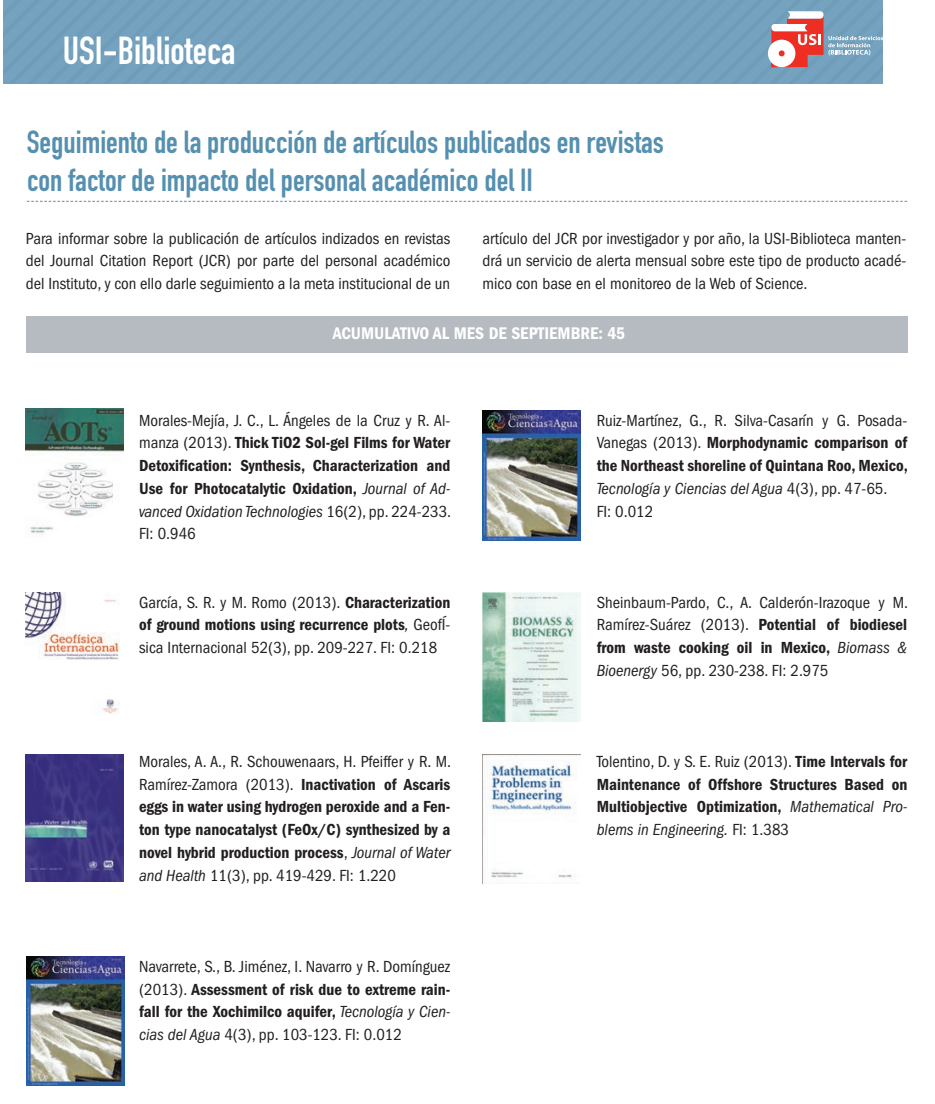
<style>
.page{position:relative;width:935px;height:1104px;background:#fff}
.page>*{position:absolute;margin:0;border:0;box-sizing:border-box;transform-origin:0 0}
.Txt_Gaceta{font:38.5px "DIN Engschrift Std";color:#fff}
.Titulos_Gaceta{font:31.5px/37.8px "DIN Engschrift Std";color:#5690b0}
.Txt_Gaceta-2{font:17.5px "ITC Franklin Gothic Std Dm Cd";color:#fff}
._1er_parrafo_gaceta{font:condensed 16.62px/22.8px "ITC Franklin Gothic Std";color:#231f20;text-align:justify}
._1er_parrafo_gaceta-2{font:16.62px/22.8px "ITC Franklin Gothic Std Dm Cd";color:#231f20;text-align:justify}
.s1{font-family:"ITC Franklin Gothic Std";font-stretch:condensed}
.s2{font-family:"ITC Franklin Gothic Std";font-style:italic;font-stretch:condensed}
.s3{font-family:"ITC Franklin Gothic Std Dm Cd";font-stretch:normal}
.s4{font-style:italic}
</style>
<div class="page">
<svg style="left:27px;top:201px;width:880px;height:1px"></svg>
<div style="left:26px;top:317px;width:881px;height:36px;background:#b5bbc0"></div>
<div style="left:3px;top:0;width:880px;height:84px;background:#74a2bf"></div>
<img style="left:27px;top:957px;width:98px;height:129px">
<img style="left:26px;top:754px;width:98px;height:127px">
<img style="left:26px;top:592px;width:94px;height:122px">
<img style="left:26px;top:408px;width:98px;height:127px">
<img style="left:482px;top:754px;width:98px;height:130px">
<img style="left:482px;top:592px;width:98px;height:129px">
<img style="left:482px;top:411px;width:98px;height:129px">
<p class="Txt_Gaceta" style="left:63px;top:28px;width:174px">USI-Biblioteca</p>
<p class="Titulos_Gaceta" style="left:27px;top:123px;width:638px">Seguimiento de la producción de artículos publicados en revistas con factor de impacto del personal académico del II</p>
<p class="_1er_parrafo_gaceta" style="left:26px;top:227px;width:426px">Para informar sobre la publicación de artículos indizados en revistas del Journal Citation Report (JCR) por parte del personal académico del Instituto, y con ello darle seguimiento a la meta institucional de un</p>
<p class="_1er_parrafo_gaceta" style="left:482px;top:227px;width:425px">artículo del JCR por investigador y por año, la USI-Biblioteca manten&shy;drá un servicio de alerta mensual sobre este tipo de producto acadé&shy;mico con base en el monitoreo de la Web of Science.</p>
<p class="Txt_Gaceta-2" style="left:333px;top:323px;width:294px">ACUMULATIVO AL MES DE SEPTIEMBRE: 45</p>
<p class="_1er_parrafo_gaceta-2" style="left:139px;top:409px;width:313px"><span class="s1">Morales-Mejía, J. C., L. Ángeles de la Cruz y R. Al&shy;manza (2013).</span> Thick TiO2 Sol-gel Films for Water Detoxification: Synthesis, Characterization and Use for Photocatalytic Oxidation, <span class="s2">Journal of Ad&shy;vanced Oxidation Technologies</span> <span class="s1">16(2), pp. 224-233.<br>FI: 0.946</span></p>
<p class="_1er_parrafo_gaceta" style="left:139px;top:591px;width:313px">García, S. R. y M. Romo (2013). <span class="s3">Characterization of ground motions using recurrence plots</span><span class="s4">,</span> GeofÍ&shy;sica Internacional 52(3), pp. 209-227. FI: 0.218</p>
<p class="_1er_parrafo_gaceta-2" style="left:139px;top:750px;width:313px"><span class="s1">Morales, A. A., R. Schouwenaars, H. Pfeiffer y R. M.<br>Ramírez-Zamora (2013).</span> Inactivation of Ascaris eggs in water using hydrogen peroxide and a Fen&shy;ton type nanocatalyst (FeOx/C) synthesized by a novel hybrid production process<span class="s1">,</span> <span class="s2">Journal of Water and Health</span> <span class="s1">11(3), pp. 419-429. FI: 1.220</span></p>
<p class="_1er_parrafo_gaceta" style="left:139px;top:955px;width:313px">Navarrete, S., B. Jiménez, I. Navarro y R. Domínguez (2013). <span class="s3">Assessment of risk due to extreme rain&shy;fall for the Xochimilco aquifer,</span> <span class="s4">Tecnología y Cien&shy;cias del Agua</span> 4(3), pp. 103-123. FI: 0.012</p>
<p class="_1er_parrafo_gaceta" style="left:596px;top:409px;width:313px">Ruiz-Martínez, G., R. Silva-Casarín y G. Posada-Vanegas (2013). <span class="s3">Morphodynamic comparison of the Northeast shoreline of Quintana Roo, Mexico, </span><span class="s4">Tecnología y Ciencias del Agua</span> 4(3), pp. 47-65.</p>
<p class="_1er_parrafo_gaceta" style="left:596px;top:500px;width:58px">FI: 0.012</p>
<p class="_1er_parrafo_gaceta" style="left:596px;top:591px;width:313px">Sheinbaum-Pardo, C., A. Calderón-Irazoque y M.<br>Ramírez-Suárez (2013). <span class="s3">Potential of biodiesel from waste cooking oil in Mexico,</span> <span class="s4">Biomass &amp; Bioenergy</span> 56, pp. 230-238. FI: 2.975</p>
<p class="_1er_parrafo_gaceta-2" style="left:596px;top:750px;width:312px"><span class="s1">Tolentino, D. y S. E. Ruiz (2013).</span> Time Intervals for Maintenance of Offshore Structures Based on Multiobjective Optimization, <span class="s2">Mathematical Pro&shy;blems in Engineering.</span> <span class="s1">FI: 1.383</span></p>
</div>
